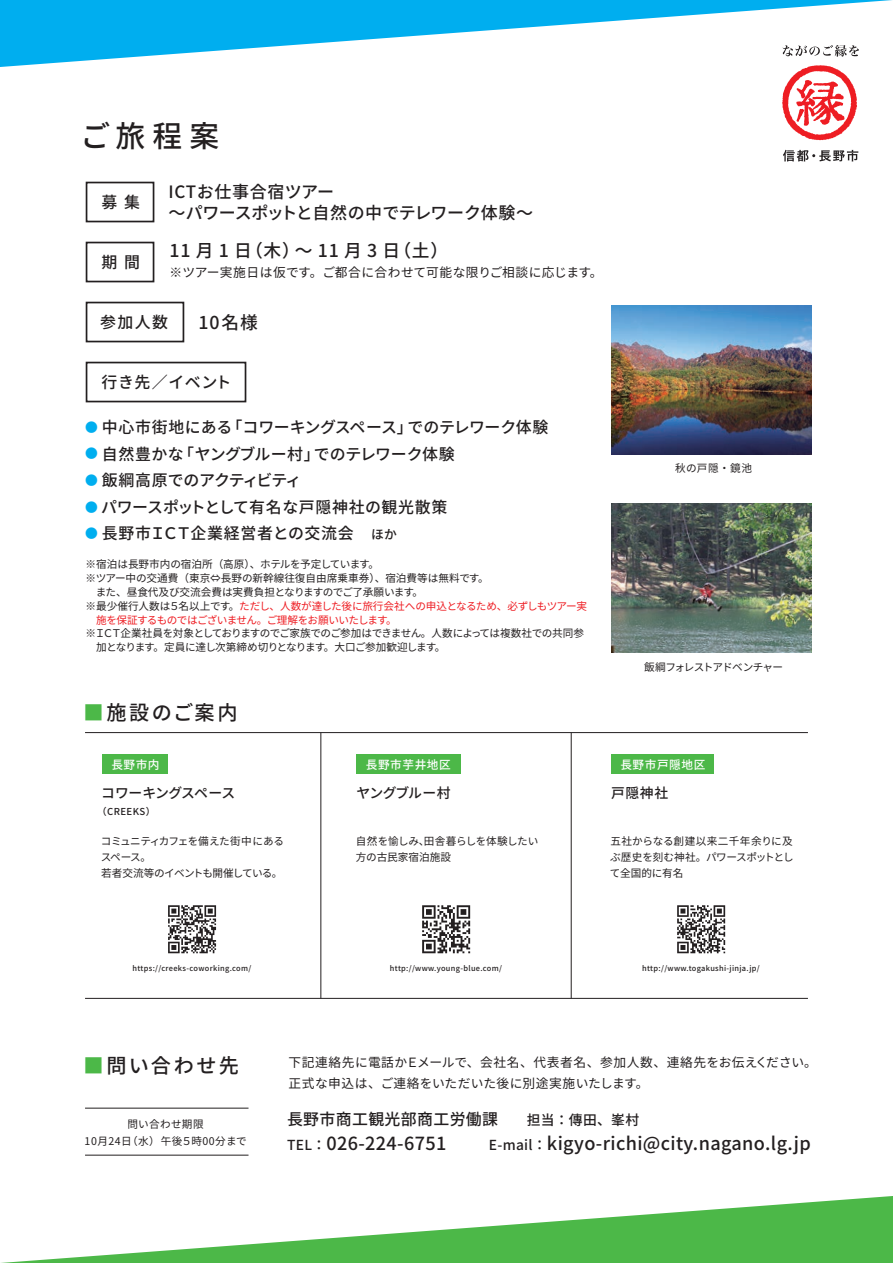
<style>
.page{position:relative;width:893px;height:1263px;background:#fff}
.page>*{position:absolute;margin:0;border:0;box-sizing:border-box;transform-origin:0 0}
.t1{font:500 29.7px "Noto Sans CJ Kjp";color:#231f20}
.t2{font:500 20.25px "Noto Sans CJ Kjp";letter-spacing:.115em;color:#231f20}
.t3{font:500 18px "Noto Sans CJ Kjp";letter-spacing:.02em;color:#231f20}
.t4{font:500 17.7px "Noto Sans CJ Kjp";letter-spacing:.045em;color:#231f20}
.t5{font:500 16.95px/20.9px "Noto Sans CJ Kjp";letter-spacing:-.005em;color:#231f20}
.t6{font:500 15.9px "Noto Sans CJ Kjp";letter-spacing:.015em;color:#231f20}
.t7{font:500 15.9px "Noto Sans CJ Kjp";letter-spacing:-.015em;color:#231f20}
.t8{font:500 15.9px "Noto Sans CJ Kjp";letter-spacing:.045em;color:#231f20}
.t9{font:500 15.9px "Noto Sans CJ Kjp";letter-spacing:-.035em;color:#231f20}
.t10{font:500 13.8px "Noto Sans CJ Kjp";letter-spacing:-.03em;color:#231f20}
.t11{font:500 13.8px "Noto Sans CJ Kjp";letter-spacing:-.05em;color:#231f20}
.t12{font:12.75px/20.9px "Noto Sans CJ Kjp";letter-spacing:.03em;color:#231f20}
.t13{font:500 11.7px "Noto Sans CJ Kjp";letter-spacing:.045em;color:#fff}
.t14{font:10.65px/13.8px "Noto Sans CJ Kjp";letter-spacing:-.02em;color:#231f20}
.t15{font:10.65px/13.8px "Noto Sans CJ Kjp";letter-spacing:-.06em;color:#231f20}
.t16{font:10.65px/15.9px "Noto Sans CJ Kjp";letter-spacing:-.05em;color:#231f20}
.t17{font:10.65px/15.9px "Noto Sans CJ Kjp";color:#231f20}
.t18{font:10.65px/17px "Noto Sans CJ Kjp";letter-spacing:.045em;color:#231f20;text-align:center}
.t19{font:10.65px "Noto Sans CJ Kjp";letter-spacing:-.065em;color:#231f20}
.t20{font:500 9.6px "Noto Sans CJ Kjp";letter-spacing:.045em;color:#231f20}
.t21{font:500 7.5px "Noto Sans CJ Kjp";letter-spacing:.045em;color:#231f20}
.s1{font-size:12.75px;color:#00aeef}
.s2{font-size:12.75px}
.s3{color:#ee1d23}
.s4{color:#4cb848}
.s5{font-size:13.8px}
</style>
<div class="page">
<svg style="left:783px;top:150px;width:75px;height:11px"></svg>
<svg style="left:782px;top:67px;width:75px;height:73px"></svg>
<svg style="left:1px;top:1196px;width:892px;height:67px"></svg>
<svg style="left:0;top:0;width:892px;height:67px"></svg>
<div style="left:86px;top:182px;width:68px;height:40px;border:2px solid #231f20"></div>
<div style="left:86px;top:242px;width:68px;height:40px;border:2px solid #231f20"></div>
<div style="left:86px;top:362px;width:160px;height:40px;border:2px solid #231f20"></div>
<div style="left:86px;top:302px;width:98px;height:40px;border:2px solid #231f20"></div>
<hr style="left:85px;top:732px;width:723px;height:1px;background:#231f20">
<hr style="left:85px;top:1108px;width:164px;height:1px;background:#231f20">
<hr style="left:85px;top:1155px;width:164px;height:1px;background:#231f20">
<hr style="left:85px;top:998px;width:723px;height:1px;background:#231f20">
<div style="left:102px;top:754px;width:66px;height:20px;background:#4cb848"></div>
<svg style="left:168px;top:905px;width:48px;height:48px"></svg>
<hr style="left:320px;top:733px;width:1px;height:265px;background:#231f20">
<hr style="left:571px;top:733px;width:1px;height:265px;background:#231f20">
<div style="left:357px;top:754px;width:104px;height:20px;background:#4cb848"></div>
<svg style="left:422px;top:905px;width:48px;height:48px"></svg>
<div style="left:611px;top:754px;width:103px;height:20px;background:#4cb848"></div>
<svg style="left:677px;top:905px;width:48px;height:48px"></svg>
<img style="left:612px;top:503px;width:200px;height:149px">
<img style="left:612px;top:305px;width:200px;height:149px">
<h1 class="t1" style="left:80px;top:119px;width:140px">ご旅程案</h1>
<h3 class="t5" style="left:169px;top:182px;width:366px">ICTお仕事合宿ツアー<br>～パワースポットと自然の中でテレワーク体験～</h3>
<h3 class="t6" style="left:102px;top:193px;width:40px">募 集</h3>
<h3 class="t6" style="left:102px;top:253px;width:40px">期 間</h3>
<h3 class="t4" style="left:170px;top:241px;width:280px">11 月 1 日（木）～ 11 月 3 日（土）</h3>
<p class="t12" style="left:170px;top:263px;width:435px">※ツアー実施日は仮です。ご都合に合わせて可能な限りご相談に応じます。</p>
<h3 class="t6" style="left:100px;top:313px;width:70px">参加人数</h3>
<h3 class="t4" style="left:199px;top:313px;width:61px">10名様</h3>
<h3 class="t6" style="left:102px;top:373px;width:132px">行き先／イベント</h3>
<h3 class="t7" style="left:85px;top:418px;width:465px"><span class="s1">●</span> 中心市街地にある「コワーキングスペース」でのテレワーク体験</h3>
<h3 class="t7" style="left:85px;top:445px;width:371px"><span class="s1">●</span> 自然豊かな「ヤングブルー村」でのテレワーク体験</h3>
<h3 class="t9" style="left:85px;top:471px;width:218px"><span class="s1">●</span> 飯綱高原でのアクティビティ</h3>
<h3 class="t6" style="left:85px;top:498px;width:364px"><span class="s1">●</span> パワースポットとして有名な戸隠神社の観光散策</h3>
<h3 class="t8" style="left:85px;top:524px;width:313px"><span class="s1">●</span> 長野市ＩＣＴ企業経営者との交流会　<span class="s2">ほか</span></h3>
<p class="t14" style="left:85px;top:558px;width:503px">※宿泊は長野市内の宿泊所（高原）、ホテルを予定しています。<br>※ツアー中の交通費（東京⇔長野の新幹線往復自由席乗車券）、宿泊費等は無料です。<br>　また、昼食代及び交流会費は実費負担となりますのでご了承願います。<br>※最少催行人数は５名以上です。<span class="s3">ただし、人数が達した後に旅行会社への申込となるため、必ずしもツアー実　施を保証するものではございません。ご理解をお願いいたします。</span></p>
<p class="t15" style="left:85px;top:627px;width:500px">※ＩＣＴ企業社員を対象としておりますのでご家族でのご参加はできません。人数によっては複数社での共同参　加となります。定員に達し次第締め切りとなります。大口ご参加歓迎します。</p>
<h2 class="t2" style="left:84px;top:701px;width:156px"><span class="s4">■</span>施設のご案内</h2>
<p class="t13" style="left:111px;top:758px;width:50px">長野市内</p>
<p class="t10" style="left:101px;top:785px;width:136px">コワーキングスペース</p>
<p class="t20" style="left:97px;top:806px;width:60px">（CREEKS）</p>
<p class="t13" style="left:366px;top:758px;width:86px">長野市芋井地区</p>
<p class="t11" style="left:356px;top:785px;width:95px">ヤングブルー村</p>
<p class="t14" style="left:675px;top:462px;width:78px">秋の戸隠・鏡池</p>
<p class="t19" style="left:644px;top:661px;width:141px">飯綱フォレストアドベンチャー</p>
<p class="t13" style="left:620px;top:758px;width:86px">長野市戸隠地区</p>
<p class="t10" style="left:611px;top:785px;width:59px">戸隠神社</p>
<p class="t16" style="left:101px;top:834px;width:185px">コミュニティカフェを備えた街中にあるスペース。<br>若者交流等のイベントも開催している。</p>
<p class="t17" style="left:356px;top:834px;width:184px">自然を愉しみ、田舎暮らしを体験したい方の古民家宿泊施設</p>
<p class="t14" style="left:610px;top:834px;width:185px;line-height:15.9px;text-align:justify">五社からなる創建以来二千年余りに及ぶ歴史を刻む神社。パワースポットとして全国的に有名</p>
<p class="t21" style="left:132px;top:963px;width:120px">https://creeks-coworking.com/</p>
<h2 class="t2" style="left:84px;top:1054px;width:157px"><span class="s4">■</span>問い合わせ先</h2>
<p class="t18" style="left:85px;top:1115px;width:164px">問い合わせ期限<br>10月24日（水） 午後５時00分まで</p>
<p class="t21" style="left:390px;top:963px;width:114px">http://www.young-blue.com/</p>
<p class="t21" style="left:642px;top:963px;width:119px">http://www.togakushi-jinja.jp/</p>
<p class="t12" style="left:289px;top:1052px;width:530px">下記連絡先に電話かＥメールで、会社名、代表者名、参加人数、連絡先をお伝えください。正式な申込は、ご連絡をいただいた後に別途実施いたします。</p>
<h3 class="t6" style="left:287px;top:1110px;width:354px">長野市商工観光部商工労働課<span class="s5">　　担当：傳田、峯村</span></h3>
<h3 class="t3" style="left:287px;top:1134px;width:525px"><span class="s5">TEL：</span>026-224-6751<span class="s5">　　　E-mail：</span>kigyo-richi@city.nagano.lg.jp</h3>
</div>
